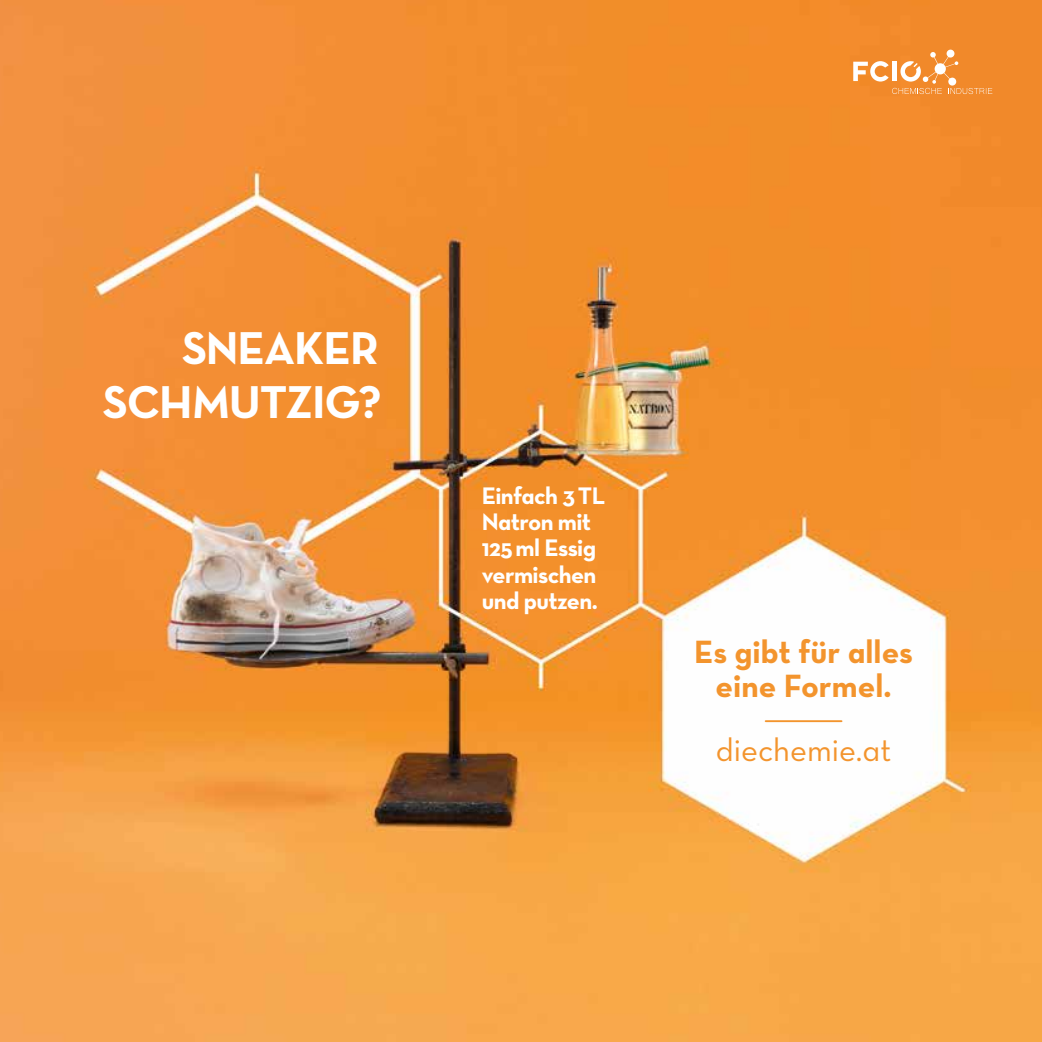
<style>
.page{position:relative;width:1042px;height:1042px;background:#fff}
.page>*{position:absolute;margin:0;border:0;box-sizing:border-box;transform-origin:0 0}
.t1{font:46.9px/54.2px "Neutraface Text Bold Alt";letter-spacing:-.025em;color:#fff;text-align:right}
.t2{font:32.73px/34.1px "Neutraface Text Bold Alt";color:#f3942d;text-align:center}
.t3{font:32.73px "Neutraface Text Book Alt";color:#f3942d}
.t4{font:24.32px/26.2px "Neutraface Text Bold Alt";letter-spacing:-.025em;color:#fff}
</style>
<div class="page">
<img style="left:0;top:0;width:1041px;height:1042px">
<hr style="left:765px;top:720px;width:76px;height:2px;background:#f3942d">
<svg style="left:853px;top:50px;width:139px;height:44px;background:#f39d4e"></svg>
<svg style="left:1041px;top:0;width:1px;height:1042px"></svg>
<h1 class="t1" style="left:103px;top:320px;width:280px">SNEAKER<br>SCHMUTZIG?</h1>
<p class="t4" style="left:482px;top:482px;width:125px">Einfach 3TL<br>Natron mit<br>125ml Essig vermischen und putzen.</p>
<h2 class="t2" style="left:694px;top:634px;width:220px">Es gibt für alles eine Formel.</h2>
<h2 class="t3" style="left:716px;top:729px;width:177px">diechemie.at</h2>
</div>
